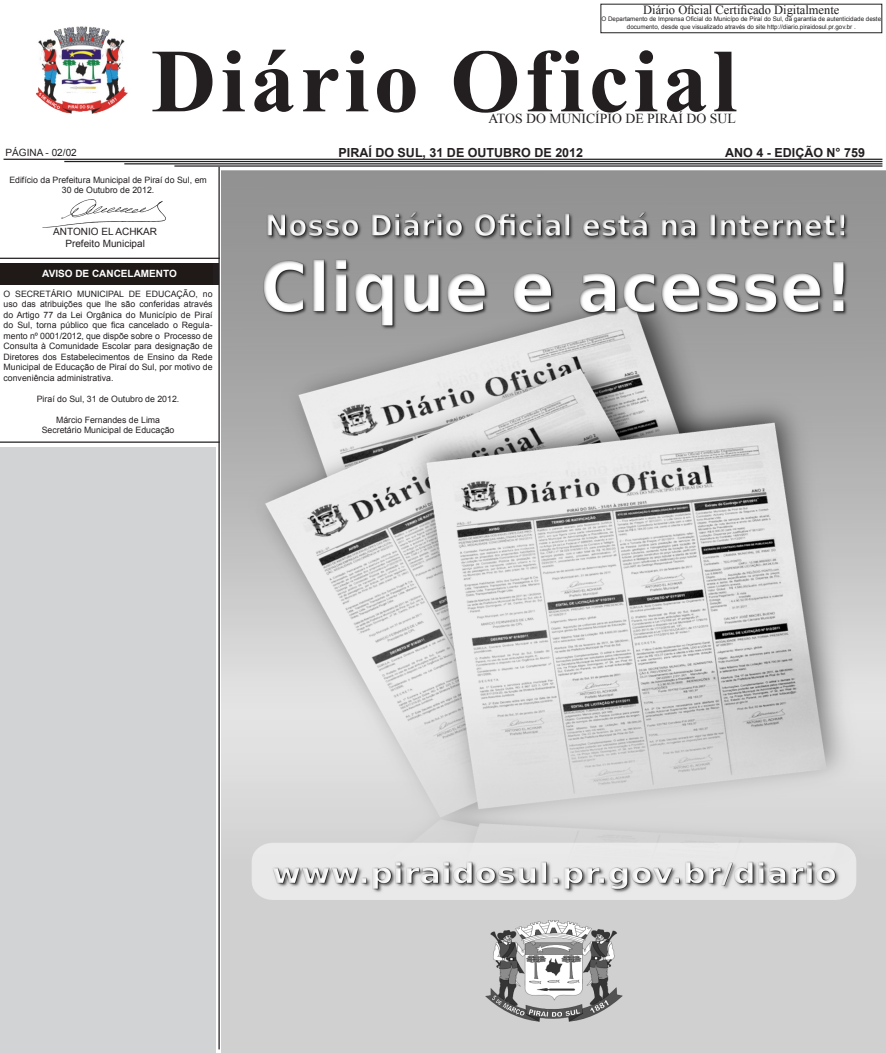
<style>
.page{position:relative;width:886px;height:1053px;background:#fff}
.page>*{position:absolute;margin:0;border:0;box-sizing:border-box;transform-origin:0 0}
.t1{font:700 90px "Times New Roman";letter-spacing:.05em;color:#231f20}
.t2{font:13.75px "Times New Roman";color:#231f20}
.t3{font:700 12.5px "Arial";color:#231f20}
.t4{font:12.5px "Times New Roman";color:#231f20}
.t5{font:10px "Arial";color:#231f20}
.t6{font:700 10px "Arial";color:#fff}
.t7{font:8.75px/10.5px "Arial";color:#231f20;text-align:center}
.t8{font:6.25px/7.5px "Arial";color:#231f20;text-align:center}
</style>
<div class="page">
<div style="left:600px;top:4px;width:282px;height:29px;border:1px solid #231f20"></div>
<img style="left:36px;top:26px;width:92px;height:88px">
<hr style="left:4px;top:159px;width:878px;height:1px;background:#231f20">
<hr style="left:64px;top:161px;width:818px;height:1px;background:#231f20">
<hr style="left:124px;top:163px;width:758px;height:1px;background:#231f20">
<hr style="left:174px;top:165px;width:708px;height:2px;background:#231f20">
<hr style="left:218px;top:167px;width:2px;height:882px;background:#231f20">
<img style="left:48px;top:200px;width:117px;height:27px">
<hr style="left:0;top:258px;width:220px;height:1px;background:#231f20">
<div style="left:0;top:263px;width:218px;height:22px;background:#1f1a17"></div>
<hr style="left:0;top:441px;width:220px;height:2px;background:#231f20">
<img style="left:221px;top:170px;width:665px;height:882px">
<div style="left:1px;top:446px;width:215px;height:606px;background:#d2d3d5"></div>
<p class="t4" style="left:643px;top:1px;width:198px">Diário Oficial Certificado Digitalmente</p>
<p class="t8" style="left:601px;top:16px;width:281px">O Departamento de Imprensa Oficial do Municípo de Piraí do Sul, da garantia de autenticidade deste documento, desde que visualizado através do site http://diario.piraidosul.pr.gov.br .</p>
<p class="t1" style="left:151px;top:19px;width:587px">Diário Oficial</p>
<p class="t2" style="left:488px;top:109px;width:249px">ATOS DO MUNICÍPIO DE PIRAÍ DO SUL</p>
<p class="t5" style="left:6px;top:146px;width:73px">PÁGINA - 02/02</p>
<p class="t3" style="left:339px;top:144px;width:246px">PIRAÍ DO SUL, 31 DE OUTUBRO DE 2012</p>
<p class="t3" style="left:725px;top:144px;width:141px">ANO 4 - EDIÇÃO N° 759</p>
<p class="t7" style="left:9px;top:175px;width:199px">Edifício da Prefeitura Municipal de Piraí do Sul, em<br>30 de Outubro de 2012.</p>
<p class="t5" style="left:53px;top:225px;width:105px">ANTONIO EL ACHKAR</p>
<p class="t5" style="left:65px;top:237px;width:81px">Prefeito Municipal</p>
<p class="t6" style="left:42px;top:267px;width:136px">AVISO DE CANCELAMENTO</p>
<p class="t7" style="left:4px;top:288px;width:211px;text-align:justify">O SECRETÁRIO MUNICIPAL DE EDUCAÇÃO, no uso das atribuições que lhe são conferidas através do Artigo 77 da Lei Orgânica do Município de Piraí do Sul, torna público que fica cancelado o Regula&shy;mento nº 0001/2012, que dispõe sobre o Processo de Consulta à Comunidade Escolar para designação de Diretores dos Estabelecimentos de Ensino da Rede Municipal de Educação de Piraí do Sul, por motivo de conveniência administrativa.</p>
<p class="t7" style="left:37px;top:393px;width:144px">Piraí do Sul, 31 de Outubro de 2012.</p>
<p class="t7" style="left:56px;top:414px;width:106px">Márcio Fernandes de Lima</p>
<p class="t7" style="left:42px;top:425px;width:134px">Secretário Municipal de Educação</p>
</div>
